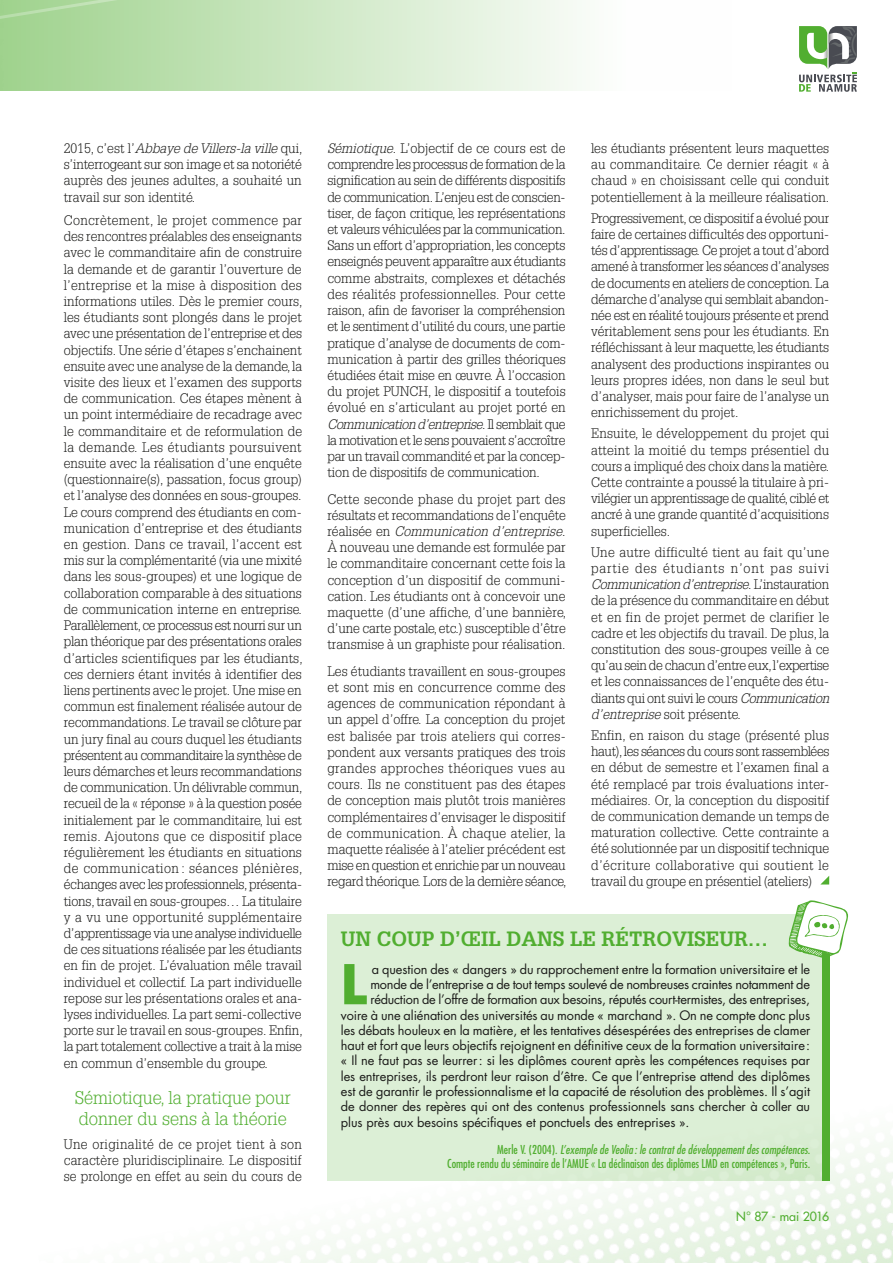
<style>
.page{position:relative;width:893px;height:1263px;background:#fff}
.page>*{position:absolute;margin:0;border:0;box-sizing:border-box;transform-origin:0 0}
.t1{font:700 53.4px "Futura Std";color:#51ae30}
.t2{font:700 20.25px "Glypha LT Std";color:#51ae30}
.t3{font:300 18px/21px "Glypha LT Std";color:#51ae30}
.t4{font:300 13.5px/16.2px "Glypha LT Std";color:#1a1a18;text-align:justify}
.t5{font:12.75px "Futura Std";letter-spacing:-.005em;color:#1a1a18}
.t6{font:500 12.3px "Futura Std";letter-spacing:-.025em;color:#51ae30}
.t7{font:condensed 12px/14.4px "Futura Std";color:#51ae30;text-align:right}
.s1{font-style:italic}
</style>
<div class="page">
<img style="left:201px;top:1141px;width:692px;height:122px">
<svg style="left:821px;top:876px;width:8px;height:8px"></svg>
<svg style="left:384px;top:0;width:193px;height:90px;fill:#e7f4e3"></svg>
<svg style="left:0;top:0;width:384px;height:91px;background:#bbdfae"></svg>
<svg style="left:799px;top:26px;width:58px;height:66px"></svg>
<div style="left:327px;top:915px;width:502px;height:266px;background:#dcefd6"></div>
<div style="left:823px;top:953px;width:7px;height:228px;background:#51ae30"></div>
<svg style="left:788px;top:900px;width:60px;height:59px"></svg>
<p class="t4" style="left:64px;top:140px;width:240px">2015, c’est l’<span class="s1">Abbaye de Villers-la ville</span> qui, s’interrogeant sur son image et sa notoriété auprès des jeunes adultes, a souhaité un travail sur son identité.</p>
<p class="t4" style="left:64px;top:212px;width:241px">Concrètement, le projet commence par des rencontres préalables des enseignants avec le commanditaire afin de construire la demande et de garantir l’ouverture de l’entreprise et la mise à disposition des informations utiles. Dès le premier cours, les étudiants sont plongés dans le projet avec une présentation de l’entreprise et des objectifs. Une série d’étapes s’enchainent ensuite avec une analyse de la demande, la visite des lieux et l’examen des supports de communication. Ces étapes mènent à un point intermédiaire de recadrage avec le commanditaire et de reformulation de la demande. Les étudiants poursuivent ensuite avec la réalisation d’une enquête (questionnaire(s), passation, focus group) et l’analyse des données en sous-groupes.<br>Le cours comprend des étudiants en com&shy;munication d’entreprise et des étudiants en gestion. Dans ce travail, l’accent est mis sur la complémentarité (via une mixité dans les sous-groupes) et une logique de collaboration comparable à des situations de communication interne en entreprise.<br>Parallèlement, ce processus est nourri sur un plan théorique par des présentations orales d’articles scientifiques par les étudiants, ces derniers étant invités à identifier des liens pertinents avec le projet. Une mise en commun est finalement réalisée autour de recommandations. Le travail se clôture par un jury final au cours duquel les étudiants présentent au commanditaire la synthèse de leurs démarches et leurs recommandations de communication. Un délivrable commun, recueil de la « réponse » à la question posée initialement par le commanditaire, lui est remis. Ajoutons que ce dispositif place régulièrement les étudiants en situations de communication : séances plénières, échanges avec les professionnels, présenta&shy;tions, travail en sous-groupes… La titulaire y a vu une opportunité supplémentaire d’apprentissage via une analyse individuelle de ces situations réalisée par les étudiants en fin de projet. L’évaluation mêle travail individuel et collectif. La part individuelle repose sur les présentations orales et ana&shy;lyses individuelles. La part semi-collective porte sur le travail en sous-groupes. Enfin, la part totalement collective a trait à la mise en commun d’ensemble du groupe.</p>
<h3 class="t3" style="left:75px;top:1088px;width:218px">Sémiotique, la pratique pour donner du sens à la théorie</h3>
<p class="t4" style="left:64px;top:1136px;width:240px">Une originalité de ce projet tient à son caractère pluridisciplinaire. Le dispositif se prolonge en effet au sein du cours de</p>
<p class="t4" style="left:327px;top:140px;width:240px"><span class="s1">Sémiotique</span>. L’objectif de ce cours est de comprendre les processus de formation de la signification au sein de différents dispositifs de communication. L’enjeu est de conscien&shy;tiser, de façon critique, les représentations et valeurs véhiculées par la communication.<br>Sans un effort d’appropriation, les concepts enseignés peuvent apparaître aux étudiants comme abstraits, complexes et détachés des réalités professionnelles. Pour cette raison, afin de favoriser la compréhension et le sentiment d’utilité du cours, une partie pratique d’analyse de documents de com&shy;munication à partir des grilles théoriques étudiées était mise en œuvre. À l’occasion du projet PUNCH, le dispositif a toutefois évolué en s’articulant au projet porté en <span class="s1">Communication d’entreprise</span>. Il semblait que la motivation et le sens pouvaient s’accroître par un travail commandité et par la concep&shy;tion de dispositifs de communication.</p>
<p class="t4" style="left:327px;top:491px;width:240px">Cette seconde phase du projet part des résultats et recommandations de l’enquête réalisée en <span class="s1">Communication d’entreprise</span>.<br>À nouveau une demande est formulée par le commanditaire concernant cette fois la conception d’un dispositif de communi&shy;cation. Les étudiants ont à concevoir une maquette (d’une affiche, d’une bannière, d’une carte postale, etc.) susceptible d’être transmise à un graphiste pour réalisation.</p>
<p class="t4" style="left:327px;top:663px;width:240px">Les étudiants travaillent en sous-groupes et sont mis en concurrence comme des agences de communication répondant à un appel d’offre. La conception du projet est balisée par trois ateliers qui corres&shy;pondent aux versants pratiques des trois grandes approches théoriques vues au cours. Ils ne constituent pas des étapes de conception mais plutôt trois manières complémentaires d’envisager le dispositif de communication. À chaque atelier, la maquette réalisée à l’atelier précédent est mise en question et enrichie par un nouveau regard théorique. Lors de la dernière séance,</p>
<p class="t4" style="left:591px;top:140px;width:240px">les étudiants présentent leurs maquettes au commanditaire. Ce dernier réagit « à chaud » en choisissant celle qui conduit potentiellement à la meilleure réalisation.</p>
<p class="t4" style="left:591px;top:210px;width:240px">Progressivement, ce dispositif a évolué pour faire de certaines difficultés des opportuni&shy;tés d’apprentissage. Ce projet a tout d’abord amené à transformer les séances d’analyses de documents en ateliers de conception. La démarche d’analyse qui semblait abandon&shy;née est en réalité toujours présente et prend véritablement sens pour les étudiants. En réfléchissant à leur maquette, les étudiants analysent des productions inspirantes ou leurs propres idées, non dans le seul but d’analyser, mais pour faire de l’analyse un enrichissement du projet.</p>
<p class="t4" style="left:591px;top:426px;width:240px">Ensuite, le développement du projet qui atteint la moitié du temps présentiel du cours a impliqué des choix dans la matière.<br>Cette contrainte a poussé la titulaire à pri&shy;vilégier un apprentissage de qualité, ciblé et ancré à une grande quantité d’acquisitions superficielles.</p>
<p class="t4" style="left:591px;top:544px;width:240px">Une autre difficulté tient au fait qu’une partie des étudiants n’ont pas suivi <span class="s1">Communication d’entreprise</span>. L’instauration de la présence du commanditaire en début et en fin de projet permet de clarifier le cadre et les objectifs du travail. De plus, la constitution des sous-groupes veille à ce qu’au sein de chacun d’entre eux, l’expertise et les connaissances de l’enquête des étu&shy;diants qui ont suivi le cours <span class="s1">Communication d’entreprise</span> soit présente.</p>
<p class="t4" style="left:591px;top:727px;width:240px">Enfin, en raison du stage (présenté plus haut), les séances du cours sont rassemblées en début de semestre et l’examen final a été remplacé par trois évaluations inter&shy;médiaires. Or, la conception du dispositif de communication demande un temps de maturation collective. Cette contrainte a été solutionnée par un dispositif technique d’écriture collaborative qui soutient le travail du groupe en présentiel (ateliers)</p>
<h2 class="t2" style="left:341px;top:926px;width:429px">UN COUP D’ŒIL DANS LE RÉTROVISEUR…</h2>
<h1 class="t1" style="left:341px;top:949px;width:27px">L</h1>
<p class="t5" style="left:372px;top:961px;width:440px">a question des « dangers » du rapprochement entre la formation universitaire et le</p>
<p class="t5" style="left:370px;top:976px;width:441px">monde de l’entreprise a de tout temps soulevé de nombreuses craintes notamment de</p>
<p class="t5" style="left:370px;top:991px;width:441px">réduction de l’offre de formation aux besoins, réputés court-termistes, des entreprises,</p>
<p class="t5" style="left:341px;top:1007px;width:471px">voire à une aliénation des universités au monde « marchand ». On ne compte donc plus</p>
<p class="t5" style="left:341px;top:1022px;width:471px">les débats houleux en la matière, et les tentatives désespérées des entreprises de clamer</p>
<p class="t5" style="left:341px;top:1037px;width:471px">haut et fort que leurs objectifs rejoignent en définitive ceux de la formation universitaire:</p>
<p class="t5" style="left:341px;top:1053px;width:471px">« Il ne faut pas se leurrer: si les diplômes courent après les compétences requises par</p>
<p class="t5" style="left:341px;top:1068px;width:471px">les entreprises, ils perdront leur raison d’être. Ce que l’entreprise attend des diplômes</p>
<p class="t5" style="left:341px;top:1083px;width:471px">est de garantir le professionnalisme et la capacité de résolution des problèmes. Il s’agit</p>
<p class="t5" style="left:341px;top:1098px;width:471px">de donner des repères qui ont des contenus professionnels sans chercher à coller au</p>
<p class="t5" style="left:341px;top:1114px;width:350px">plus près aux besoins spécifiques et ponctuels des entreprises ».</p>
<p class="t7" style="left:447px;top:1142px;width:364px">Merle V. (2004). <span class="s1">L’exemple de Veolia: le contrat de développement des compétences</span>.<br>Compte rendu du séminaire de l’AMUE « La déclinaison des diplômes LMD en compétences », Paris.</p>
<p class="t6" style="left:736px;top:1208px;width:94px">N° 87 - mai 2016</p>
</div>
